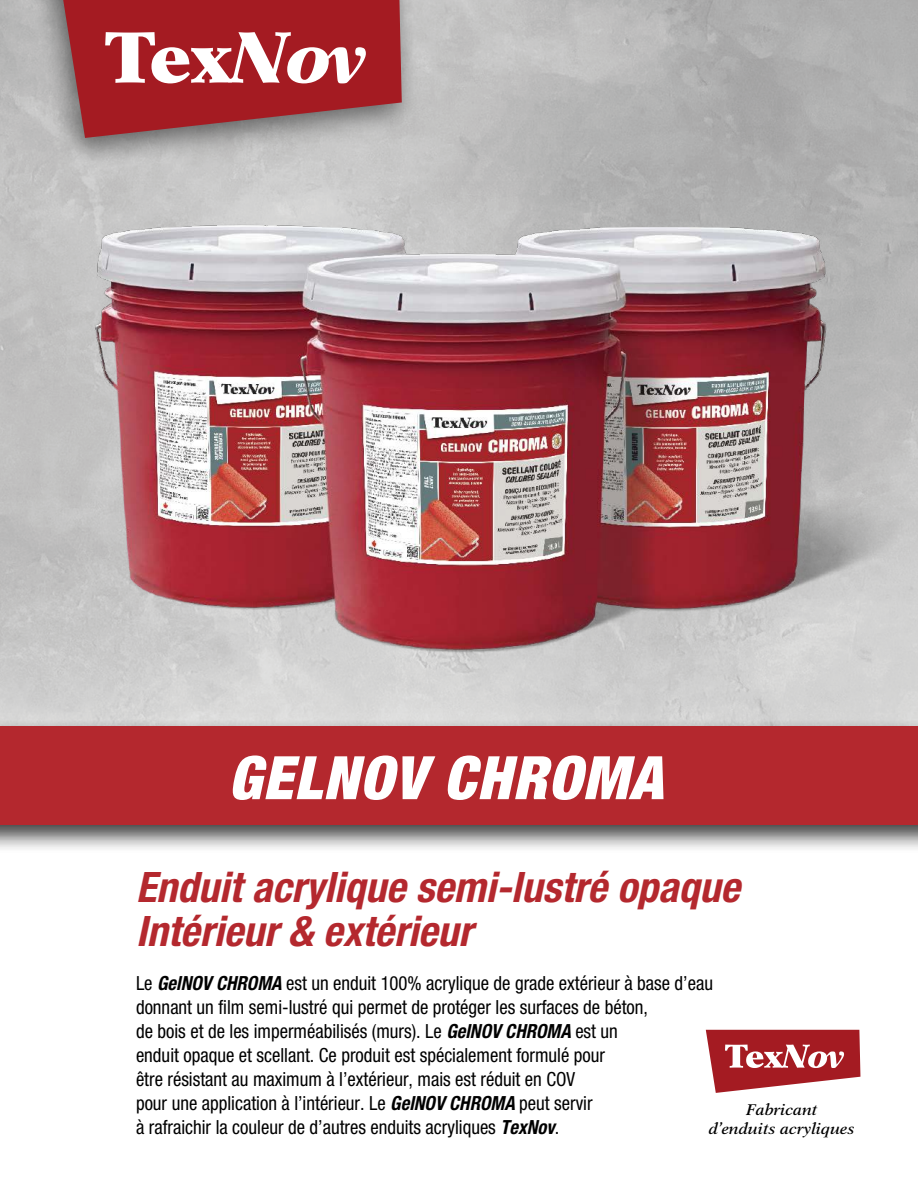
<style>
.page{position:relative;width:918px;height:1188px;background:#fff}
.page>*{position:absolute;margin:0;border:0;box-sizing:border-box;transform-origin:0 0}
.t1{font:italic 900 condensed 60px "Helvetica Neue";letter-spacing:.02em;color:#fff}
.Titre_C1{font:italic 700 condensed 42px/43.5px "Helvetica Neue";color:#b4282e}
.Texte_C1{font:condensed 19.5px/24px "Helvetica Neue";color:#000;scale:.96 1}
.t2{font:italic 600 15.6px "New Aster";color:#000}
.s1{font-weight:700;font-style:italic}
</style>
<div class="page">
<div style="left:29px;top:0;width:392px;height:171px;background:#000;opacity:.5"></div>
<svg style="left:63px;top:0;width:339px;height:138px;background:#a1363c"></svg>
<svg style="left:105px;top:32px;width:261px;height:51px"></svg>
<svg style="left:706px;top:1030px;width:154px;height:63px"></svg>
<img style="left:0;top:181px;width:918px;height:532px">
<div style="left:0;top:718px;width:918px;height:135px;background:#000;opacity:.75"></div>
<div style="left:0;top:726px;width:918px;height:98px;background:#b4282e"></div>
<p class="t1" style="left:228px;top:741px;width:436px">GELNOV CHROMA</p>
<p class="Titre_C1" style="left:136px;top:865px;width:605px">Enduit acrylique semi-lustré opaque<br>Intérieur &amp; extérieur</p>
<p class="Texte_C1" style="left:136px;top:971px;width:603px">Le <span class="s1">GelNOV CHROMA</span> est un enduit 100% acrylique de grade extérieur à base d’eau donnant un film semi-lustré qui permet de protéger les surfaces de béton,<br>de bois et de les imperméabilisés (murs). Le <span class="s1">GelNOV CHROMA</span> est un<br>enduit opaque et scellant. Ce produit est spécialement formulé pour<br>être résistant au maximum à l’extérieur, mais est réduit en COV<br>pour une application à l’intérieur. Le <span class="s1">GelNOV CHROMA</span> peut servir<br>à rafraichir la couleur de d’autres enduits acryliques <span class="s1">TexNov</span>.</p>
<p class="t2" style="left:746px;top:1100px;width:73px">Fabricant</p>
<p class="t2" style="left:709px;top:1119px;width:147px">d’enduits acryliques</p>
</div>
